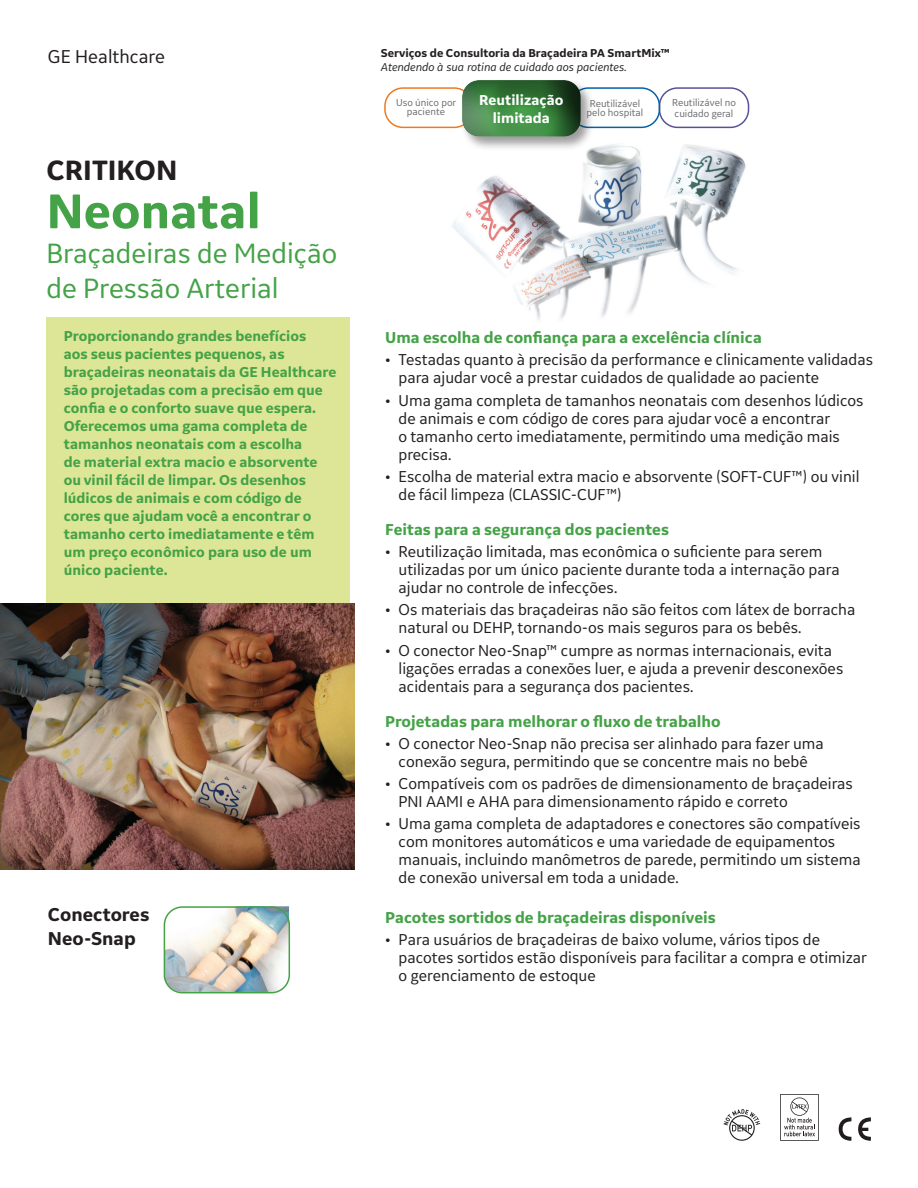
<style>
.page{position:relative;width:918px;height:1188px;background:#fff}
.page>*{position:absolute;margin:0;border:0;box-sizing:border-box;transform-origin:0 0}
.t1{font:700 51px "GE Inspira Sans";color:#44a247}
.t2{font:29.25px/35.1px "GE Inspira Sans";color:#44a247}
.t3{font:700 29.25px "GE Inspira Sans";color:#231f20}
.t4{font:700 19.5px/23.4px "GE Inspira Sans";color:#231f20}
.t5{font:19.5px "GE Inspira Sans";color:#231f20}
.t6{font:16.5px/18px "GE Inspira Sans";color:#231f20}
.t7{font:700 16.5px "GE Inspira Sans";color:#44a247}
.t8{font:700 15px/18px "GE Inspira Sans";color:#44a247}
.t9{font:700 15px/18px "GE Inspira Sans";color:#fff;text-align:center}
.t10{font:700 12px "GE Inspira Sans";color:#231f20}
.t11{font:italic 12px "GE Inspira Sans";color:#231f20}
.t12{font:10.5px/9px "GE Inspira Sans";color:#6c6d70}
</style>
<div class="page">
<img style="left:452px;top:144px;width:294px;height:176px">
<div style="left:384px;top:87px;width:89px;height:41px;border:2px solid #ed7a23;border-radius:18px"></div>
<div style="left:659px;top:87px;width:90px;height:41px;border:2px solid #575296;border-radius:18px"></div>
<div style="left:570px;top:87px;width:90px;height:41px;border:2px solid #0063a8;border-radius:18px"></div>
<div style="left:460px;top:78px;width:135px;height:73px;background:#231f20;opacity:.44"></div>
<div style="left:460px;top:79px;width:94px;height:60px;background:#fff;opacity:.35"></div>
<div style="left:470px;top:79px;width:112px;height:60px;background:#231f20;opacity:.73"></div>
<div style="left:46px;top:317px;width:304px;height:321px;background:#dde697"></div>
<img style="left:164px;top:906px;width:125px;height:86px">
<svg style="left:839px;top:1117px;width:12px;height:24px"></svg>
<svg style="left:858px;top:1117px;width:13px;height:24px"></svg>
<svg style="left:723px;top:1109px;width:37px;height:32px"></svg>
<svg style="left:780px;top:1094px;width:39px;height:47px"></svg>
<img style="left:0;top:604px;width:355px;height:266px">
<div style="left:164px;top:906px;width:126px;height:87px;border:2px solid #44a247;border-radius:18px"></div>
<p class="t5" style="left:48px;top:44px;width:119px">GE Healthcare</p>
<p class="t10" style="left:381px;top:46px;width:291px">Serviços de Consultoria da Braçadeira PA SmartMix™</p>
<p class="t11" style="left:381px;top:60px;width:247px">Atendendo à sua rotina de cuidado aos pacientes.</p>
<p class="t12" style="left:396px;top:98px;width:62px;text-align:center">Uso único por paciente</p>
<p class="t12" style="left:672px;top:97px;width:65px;line-height:10.5px">Reutilizável no cuidado geral</p>
<p class="t9" style="left:479px;top:90px;width:86px">Reutilização limitada</p>
<p class="t12" style="left:587px;top:98px;width:58px">Reutilizável pelo hospital</p>
<h2 class="t3" style="left:46px;top:152px;width:132px">CRITIKON</h2>
<h1 class="t1" style="left:46px;top:180px;width:216px">Neonatal</h1>
<h2 class="t2" style="left:46px;top:235px;width:292px">Braçadeiras de Medição de Pressão Arterial</h2>
<p class="t8" style="left:64px;top:327px;width:274px">Proporcionando grandes benefícios<br>aos seus pacientes pequenos, as braçadeiras neonatais da GE Healthcare são projetadas com a precisão em que confia e o conforto suave que espera.<br>Oferecemos uma gama completa de tamanhos neonatais com a escolha<br>de material extra macio e absorvente ou vinil fácil de limpar. Os desenhos lúdicos de animais e com código de cores que ajudam você a encontrar o tamanho certo imediatamente e têm um preço econômico para uso de um único paciente.</p>
<p class="t7" style="left:385px;top:327px;width:378px">Uma escolha de confiança para a excelência clínica</p>
<p class="t6" style="left:399px;top:350px;width:476px;text-indent:-13px">• Testadas quanto à precisão da performance e clinicamente validadas para ajudar você a prestar cuidados de qualidade ao paciente</p>
<p class="t6" style="left:399px;top:391px;width:466px;text-indent:-13px">• Uma gama completa de tamanhos neonatais com desenhos lúdicos de animais e com código de cores para ajudar você a encontrar<br>o tamanho certo imediatamente, permitindo uma medição mais precisa.</p>
<p class="t6" style="left:399px;top:467px;width:463px;text-indent:-13px">• Escolha de material extra macio e absorvente (SOFT-CUF™) ou vinil de fácil limpeza (CLASSIC-CUF™)</p>
<p class="t7" style="left:385px;top:519px;width:285px">Feitas para a segurança dos pacientes</p>
<p class="t6" style="left:399px;top:542px;width:443px;text-indent:-13px">• Reutilização limitada, mas econômica o suficiente para serem utilizadas por um único paciente durante toda a internação para ajudar no controle de infecções.</p>
<p class="t6" style="left:399px;top:600px;width:458px;text-indent:-13px">• Os materiais das braçadeiras não são feitos com látex de borracha natural ou DEHP, tornando-os mais seguros para os bebês.</p>
<p class="t6" style="left:399px;top:641px;width:446px;text-indent:-13px">• O conector Neo-Snap™ cumpre as normas internacionais, evita ligações erradas a conexões luer, e ajuda a prevenir desconexões acidentais para a segurança dos pacientes.</p>
<p class="t7" style="left:385px;top:711px;width:337px">Projetadas para melhorar o fluxo de trabalho</p>
<p class="t6" style="left:385px;top:734px;width:440px;text-align:center">• O conector Neo-Snap não precisa ser alinhado para fazer uma conexão segura, permitindo que se concentre mais no bebê</p>
<p class="t6" style="left:399px;top:774px;width:456px;text-indent:-13px">• Compatíveis com os padrões de dimensionamento de braçadeiras<br>PNI AAMI e AHA para dimensionamento rápido e correto</p>
<p class="t6" style="left:399px;top:815px;width:464px;text-indent:-13px">• Uma gama completa de adaptadores e conectores são compatíveis com monitores automáticos e uma variedade de equipamentos manuais, incluindo manômetros de parede, permitindo um sistema de conexão universal em toda a unidade.</p>
<p class="t7" style="left:385px;top:907px;width:332px">Pacotes sortidos de braçadeiras disponíveis</p>
<p class="t6" style="left:399px;top:930px;width:470px;text-indent:-13px">• Para usuários de braçadeiras de baixo volume, vários tipos de pacotes sortidos estão disponíveis para facilitar a compra e otimizar o gerenciamento de estoque</p>
<p class="t4" style="left:48px;top:903px;width:103px">Conectores<br>Neo-Snap</p>
</div>
